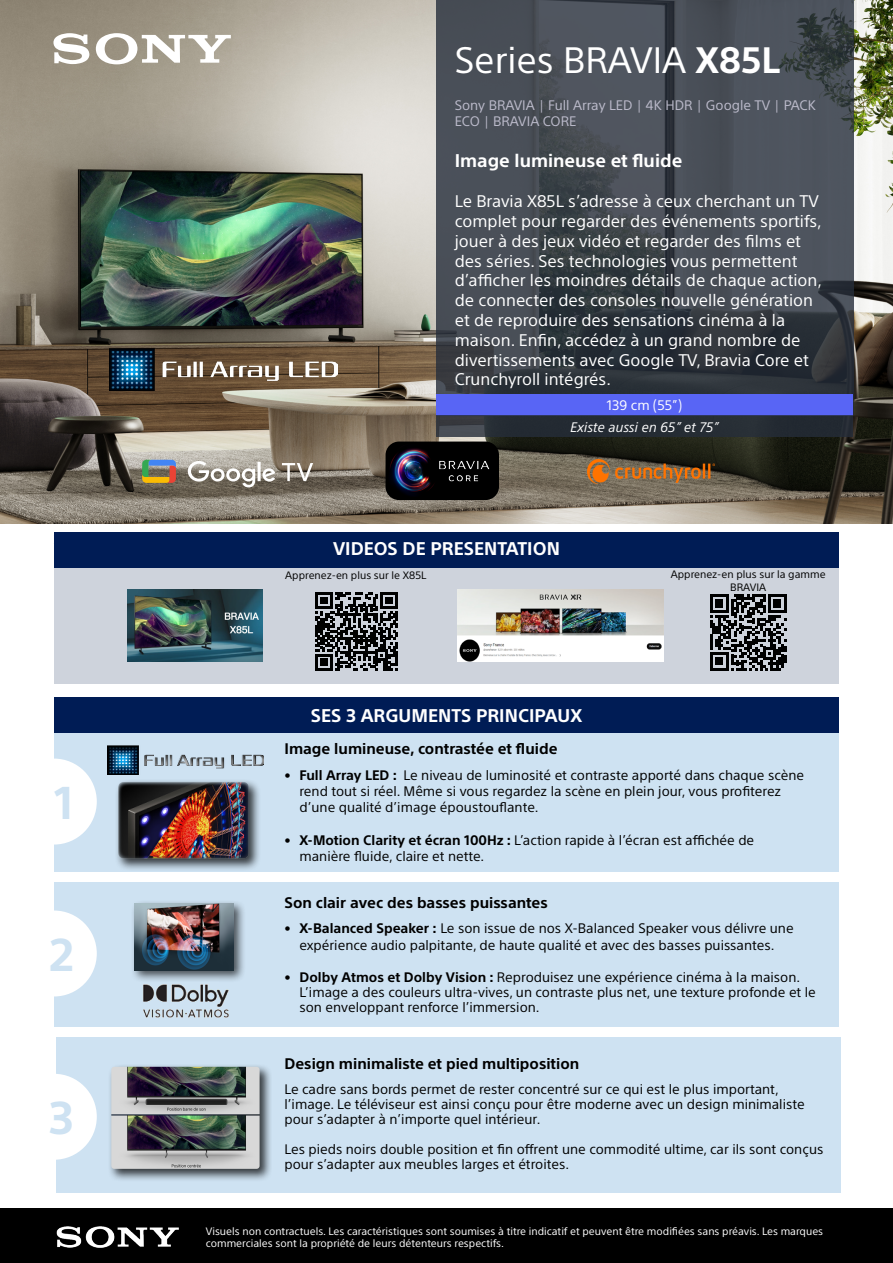
<style>
.page{position:relative;width:893px;height:1263px;background:#fff}
.page>*{position:absolute;margin:0;border:0;box-sizing:border-box;transform-origin:0 0}
.t1{font:700 45px "SST";color:#cee2f2}
.t2{font:36px "SST";color:#fff}
.t3{font:700 18px "SST";color:#fff}
.t4{font:16.5px/19.8px "SST";color:#fff}
.t5{font:700 15px "SST";color:#000}
.t6{font:13.5px/15px "SST";color:#000}
.t7{font:13.5px/16.2px "SST";color:#bcbbcb}
.t8{font:italic 13.5px "SST";color:#fff}
.t9{font:700 13.5px "SST";color:#000}
.t10{font:13.5px "SST";color:#fff}
.t11{font:10.5px/12.6px "SST";color:#fff}
.t12{font:10.5px "SST";color:#000}
.s1{font-weight:700}
</style>
<div class="page">
<img style="left:0;top:0;width:893px;height:523px">
<svg style="left:436px;top:0;width:417px;height:394px;background:#424850"></svg>
<svg style="left:53px;top:33px;width:36px;height:31px"></svg>
<svg style="left:96px;top:33px;width:135px;height:31px"></svg>
<div style="left:436px;top:394px;width:417px;height:21px;background:#5865f5"></div>
<svg style="left:436px;top:415px;width:417px;height:22px;background:#282e37"></svg>
<div style="left:0;top:1209px;width:893px;height:54px;background:#000"></div>
<img style="left:38px;top:1208px;width:159px;height:40px">
<img style="left:110px;top:349px;width:227px;height:41px">
<svg style="left:188px;top:461px;width:125px;height:26px"></svg>
<svg style="left:142px;top:460px;width:34px;height:23px"></svg>
<img style="left:386px;top:442px;width:113px;height:58px">
<div style="left:54px;top:697px;width:785px;height:36px;background:#001c55"></div>
<div style="left:56px;top:1038px;width:785px;height:155px;background:#cee2f2"></div>
<div style="left:11px;top:1074px;width:86px;height:86px;background:#fff;border-radius:50%"></div>
<div style="left:54px;top:733px;width:785px;height:138px;background:#cee2f2"></div>
<div style="left:11px;top:758px;width:86px;height:86px;background:#fff;border-radius:50%"></div>
<div style="left:54px;top:882px;width:785px;height:144px;background:#cee2f2"></div>
<div style="left:11px;top:910px;width:86px;height:86px;background:#fff;border-radius:50%"></div>
<div style="left:54px;top:532px;width:785px;height:151px;background:#ced3dc"></div>
<div style="left:54px;top:532px;width:785px;height:36px;background:#001c55"></div>
<img style="left:587px;top:460px;width:128px;height:23px">
<div style="left:114px;top:778px;width:147px;height:93px;background:#000;opacity:.75"></div>
<img style="left:118px;top:782px;width:131px;height:76px">
<div style="left:107px;top:1063px;width:165px;height:118px;background:#000;opacity:.75"></div>
<img style="left:111px;top:1067px;width:149px;height:102px">
<svg style="left:710px;top:594px;width:76px;height:76px"></svg>
<svg style="left:315px;top:592px;width:83px;height:78px"></svg>
<img style="left:128px;top:590px;width:135px;height:72px">
<img style="left:458px;top:590px;width:205px;height:72px">
<div style="left:101px;top:742px;width:168px;height:33px;background:#000;opacity:.75"></div>
<img style="left:143px;top:984px;width:86px;height:34px">
<div style="left:130px;top:899px;width:116px;height:84px;background:#000;opacity:.66"></div>
<img style="left:135px;top:903px;width:99px;height:67px">
<h1 class="t1" style="left:54px;top:776px;width:22px">1</h1>
<h1 class="t1" style="left:49px;top:928px;width:27px">2</h1>
<h1 class="t1" style="left:49px;top:1091px;width:27px">3</h1>
<h2 class="t2" style="left:455px;top:38px;width:327px">Series BRAVIA <span class="s1">X85L</span></h2>
<p class="t7" style="left:455px;top:97px;width:362px">Sony BRAVIA | Full Array LED | K4 HDR | Google TV | PACK<br>ECO | BRAVIA CORE</p>
<h3 class="t3" style="left:455px;top:150px;width:229px">Image lumineuse et fluide</h3>
<p class="t4" style="left:455px;top:191px;width:369px">Le Bravia X85 ’sL adresse à ceux cherchant un TV complet pour regarder des événements sportifs, jouer à des jeux vidéo et regarder des films et des séries. Ses technologies vous permettent d’afficher les moindres détails de chaque action, de connecter des consoles nouvelle génération et de reproduire des sensations cinéma laà maison. Enfin, accédez à un grand nombre de divertissements avec Google TV, Bravia Core et Crunchyroll intégrés.</p>
<p class="t10" style="left:607px;top:397px;width:77px">139 cm )55 (“</p>
<p class="t8" style="left:570px;top:419px;width:151px">Existe aussi en 65” et 75“</p>
<h3 class="t3" style="left:333px;top:538px;width:228px">VIDEOS DE PRESENTATION</h3>
<p class="t12" style="left:285px;top:569px;width:143px">Apprenez-en plus sur le X85L</p>
<h3 class="t3" style="left:311px;top:705px;width:273px">SES 3 ARGUMENTS PRINCIPAUX</h3>
<p class="t12" style="left:671px;top:568px;width:156px">Apprenez-en plus sur la gamme</p>
<p class="t12" style="left:730px;top:581px;width:37px">BRAVIA</p>
<p class="t5" style="left:284px;top:739px;width:275px">Image lumineuse, contrastée et fluide</p>
<p class="t6" style="left:404px;top:768px;width:402px">Le niveau de luminosité et contraste apporté dans chaque scène</p>
<p class="t9" style="left:299px;top:767px;width:99px">Full Array LED :</p>
<p class="t9" style="left:284px;top:767px;width:8px">•</p>
<p class="t9" style="left:284px;top:832px;width:8px">•</p>
<p class="t6" style="left:299px;top:783px;width:483px;line-height:16.2px">rend tout si réel. Même si vous regardez la scène en plein jour, vous profiterez d’une qualité d’image époustouflante.</p>
<p class="t6" style="left:299px;top:832px;width:456px"><span class="s1">X-Motion Clarity et écran 100Hz</span> ’L<span class="s1">:</span> action rapide ’là écran est affichée de</p>
<p class="t6" style="left:299px;top:849px;width:186px">manière fluide, claire et nette.</p>
<p class="t5" style="left:284px;top:894px;width:265px">Son clair avec des basses puissantes</p>
<p class="t6" style="left:299px;top:921px;width:496px"><span class="s1">X-Balanced Speaker :</span> Le son issue de nos -X Balanced Speaker vous délivre une</p>
<p class="t9" style="left:284px;top:920px;width:8px">•</p>
<p class="t9" style="left:284px;top:969px;width:8px">•</p>
<p class="t6" style="left:299px;top:937px;width:477px">expérience audio palpitante, de haute qualité et avec des basses puissantes.</p>
<p class="t6" style="left:299px;top:969px;width:502px"><span class="s1">Dolby Atmos et Dolby Vision :</span> Reproduisez une expérience cinéma laà maison.</p>
<p class="t6" style="left:299px;top:984px;width:518px">’L image a des couleurs ultra-vives, un contraste plus net, une texture profonde et le son enveloppant renforce ’l immersion.</p>
<p class="t5" style="left:284px;top:1054px;width:296px">Design minimaliste et pied multiposition</p>
<p class="t6" style="left:284px;top:1081px;width:522px">Le cadre sans bords permet de rester concentré sur ce qui est le plus important,<br>’l image. Le téléviseur est ainsi conçu pour être moderne avec un design minimaliste pour ’s adapter ’nà importe quel intérieur.</p>
<p class="t6" style="left:284px;top:1141px;width:540px">Les pieds noirs double position et fin offrent une commodité ultime, car ils sont conçus pour ’s adapter aux meubles larges et étroites.</p>
<p class="t11" style="left:206px;top:1224px;width:619px">Visuels non contractuels. Les caractéristiques sont soumises à titre indicatif et peuvent être modifiées sans préavis. Les marques commerciales sont la propriété de leurs détenteurs respectifs.</p>
</div>
